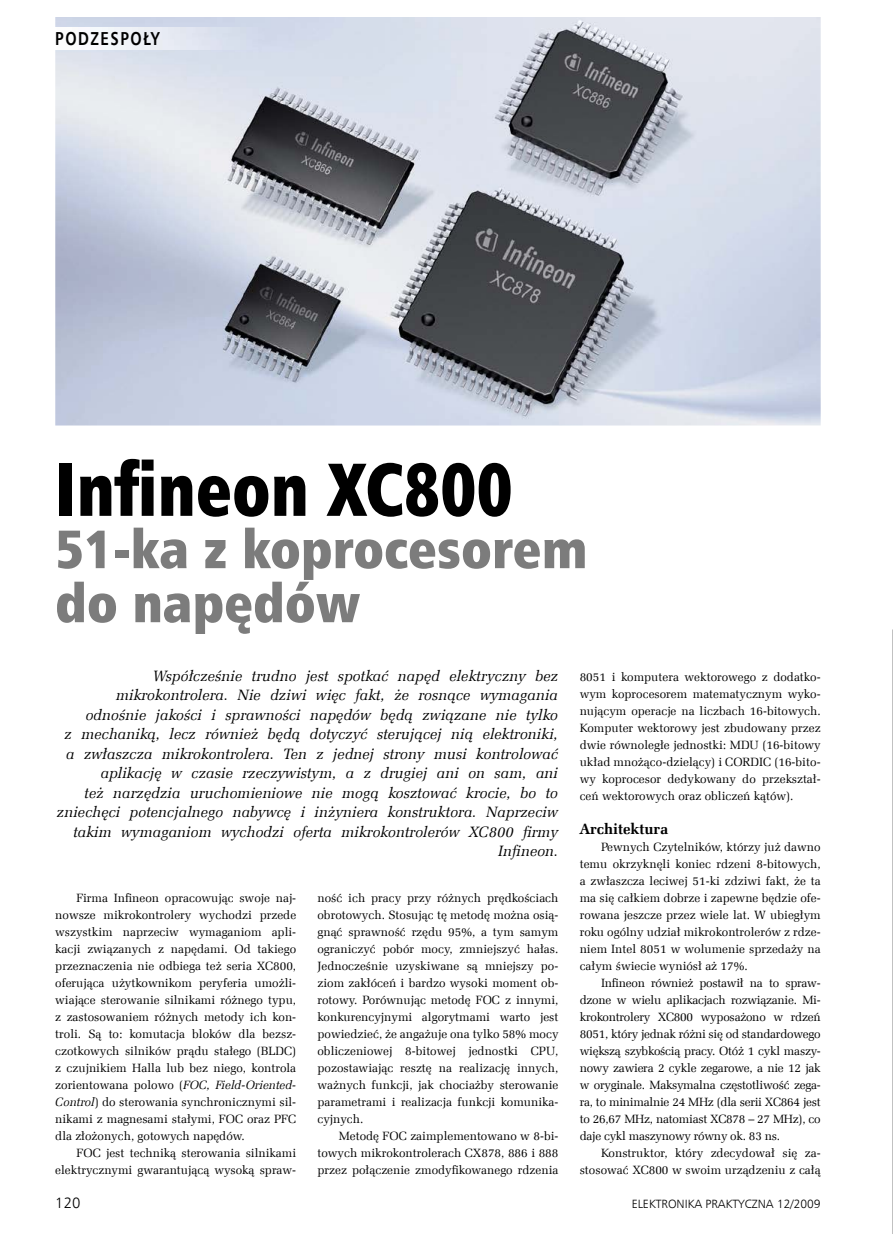
<style>
.page{position:relative;width:893px;height:1234px;background:#fff}
.page>*{position:absolute;margin:0;border:0;box-sizing:border-box;transform-origin:0 0}
.t1{font:75px "Humnst 777 X Blk Cn EU";color:#000;scale:.9 1}
.t2{font:54px/54px "Humnst 777 X Blk Cn EU";color:#7c7c7c}
.t3{font:700 18.75px "Humnst 777 EU";letter-spacing:.1em;color:#000;scale:.8 1}
.t4{font:italic 15px/19.5px "Zapf Ellipt EU";letter-spacing:.005em;color:#000;text-align:right}
.t5{font:700 15px "Zapf Ellipt EU";color:#000}
.t6{font:15px "Humnst 777 Lt EU";color:#000}
.t7{font:12px/17px "Zapf Ellipt EU";color:#000;text-align:justify}
.t8{font:12px "Humnst 777 Lt EU";color:#000}
.s1{font-style:italic}
</style>
<div class="page">
<img style="left:55px;top:17px;width:766px;height:408px">
<hr style="left:892px;top:629px;width:1px;height:604px;background:#000">
<img style="left:55px;top:28px;width:206px;height:21px">
<h3 class="t3" style="left:55px;top:26px;width:132px">PODZESPOŁY</h3>
<h1 class="t1" style="left:55px;top:441px;width:510px">Infineon XC800</h1>
<h2 class="t2" style="left:55px;top:522px;width:534px">51-ka z koprocesorem do napędów</h2>
<p class="t4" style="left:57px;top:666px;width:503px">Współcześnie trudno jest spotkać napęd elektryczny bez mikrokontrolera. Nie dziwi więc fakt, że rosnące wymagania odnośnie jakości i sprawności napędów będą związane nie tylko<br>z mechaniką, lecz również będą dotyczyć sterującej nią elektroniki, a zwłaszcza mikrokontrolera. Ten z jednej strony musi kontrolować aplikację w czasie rzeczywistym, a z drugiej ani on sam, ani<br>też narzędzia uruchomieniowe nie mogą kosztować krocie, bo to zniechęci potencjalnego nabywcę i inżyniera konstruktora. Naprzeciw takim wymaganiom wychodzi oferta mikrokontrolerów XC800 firmy Infineon.</p>
<p class="t7" style="left:55px;top:889px;width:242px;text-indent:21px">Firma Infineon opracowując swoje naj&shy;nowsze mikrokontrolery wychodzi przede wszystkim naprzeciw wymaganiom apli&shy;kacji związanych z napędami. Od takiego przeznaczenia nie odbiega też seria XC800, oferująca użytkownikom peryferia umożli&shy;wiające sterowanie silnikami różnego typu, z zastosowaniem różnych metody ich kon&shy;troli. Są to: komutacja bloków dla bezsz&shy;czotkowych silników prądu stałego (BLDC) z czujnikiem Halla lub bez niego, kontrola zorientowana polowo (<span class="s1">FOC, Field-Oriented-Control</span>) do sterowania synchronicznymi sil&shy;nikami z magnesami stałymi, FOC oraz PFC dla złożonych, gotowych napędów.</p>
<p class="t7" style="left:55px;top:1144px;width:242px;text-align:right">FOC jest techniką sterowania silnikami elektrycznymi gwarantującą wysoką spraw-</p>
<p class="t7" style="left:580px;top:668px;width:242px">8051 i komputera wektorowego z dodatko&shy;wym koprocesorem matematycznym wyko&shy;nującym operacje na liczbach 16-bitowych.<br>Komputer wektorowy jest zbudowany przez dwie równoległe jednostki: MDU (16-bitowy układ mnożąco-dzielący) i CORDIC (16-bito&shy;wy koprocesor dedykowany do przekształ&shy;ceń wektorowych oraz obliczeń kątów).</p>
<p class="t5" style="left:580px;top:819px;width:90px">Architektura</p>
<p class="t7" style="left:580px;top:838px;width:242px;text-indent:21px">Pewnych Czytelników, którzy już dawno temu okrzyknęli koniec rdzeni 8-bitowych, a zwłaszcza leciwej 51-ki zdziwi fakt, że ta ma się całkiem dobrze i zapewne będzie ofe&shy;rowana jeszcze przez wiele lat. W ubiegłym roku ogólny udział mikrokontrolerów z rdze&shy;niem Intel 8051 w wolumenie sprzedaży na całym świecie wyniósł aż 17%.</p>
<p class="t7" style="left:580px;top:974px;width:242px;text-indent:21px">Infineon również postawił na to spraw&shy;dzone w wielu aplikacjach rozwiązanie. Mi&shy;krokontrolery XC800 wyposażono w rdzeń 8051, który jednak różni się od standardowego większą szybkością pracy. Otóż 1 cykl maszy&shy;nowy zawiera 2 cykle zegarowe, a nie 12 jak w oryginale. Maksymalna częstotliwość zega&shy;ra, to minimalnie 24 MHz (dla serii XC864 jest to 26,67 MHz, natomiast XC878 – 27 MHz), co daje cykl maszynowy równy ok. 83 ns.</p>
<p class="t7" style="left:580px;top:1144px;width:242px;text-align:right">Konstruktor, który zdecydował się za&shy;stosować XC800 w swoim urządzeniu z całą</p>
<p class="t7" style="left:317px;top:889px;width:242px">ność ich pracy przy różnych prędkościach obrotowych. Stosując tę metodę można osią&shy;gnąć sprawność rzędu 95%, a tym samym ograniczyć pobór mocy, zmniejszyć hałas.<br>Jednocześnie uzyskiwane są mniejszy po&shy;ziom zakłóceń i bardzo wysoki moment ob&shy;rotowy. Porównując metodę FOC z innymi, konkurencyjnymi algorytmami warto jest powiedzieć, że angażuje ona tylko 58% mocy obliczeniowej 8-bitowej jednostki CPU, pozostawiając resztę na realizację innych, ważnych funkcji, jak chociażby sterowanie parametrami i realizacja funkcji komunika&shy;cyjnych.</p>
<p class="t7" style="left:317px;top:1127px;width:242px;text-indent:21px">Metodę FOC zaimplementowano w 8-bi&shy;towych mikrokontrolerach CX878, 886 i 888 przez połączenie zmodyfikowanego rdzenia</p>
<p class="t6" style="left:55px;top:1193px;width:27px">120</p>
<p class="t8" style="left:632px;top:1196px;width:191px">ELEKTRONIKA PRAKTYCZNA 12/2009</p>
</div>
